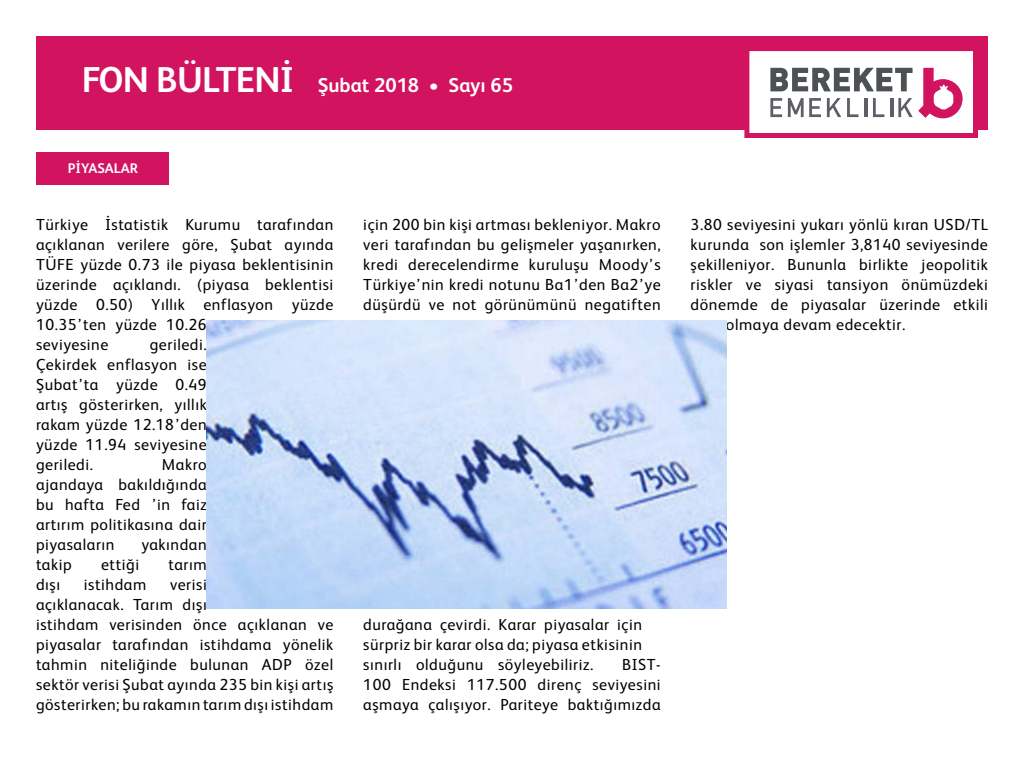
<style>
.page{position:relative;width:1024px;height:768px;background:#fff}
.page>*{position:absolute;margin:0;border:0;box-sizing:border-box;transform-origin:0 0}
.t1{font:700 20px "FS Albert";color:#fff}
.t2{font:16px/20px "FS Albert";letter-spacing:.035em;color:#000;text-align:justify}
.t3{font:700 14px "FS Albert";color:#fff}
.s1{font-size:36px}
</style>
<div class="page">
<div style="left:36px;top:36px;width:952px;height:94px;background:#d2135f"></div>
<div style="left:36px;top:152px;width:134px;height:33px;background:#d2135f"></div>
<svg style="left:744px;top:51px;width:234px;height:87px;background:#dec1ce"></svg>
<img style="left:207px;top:320px;width:519px;height:288px">
<p class="t1" style="left:82px;top:72px;width:433px"><span class="s1">FON BÜLTENİ</span> Şubat 2018 • Sayı 65</p>
<p class="t3" style="left:68px;top:159px;width:72px">PİYASALAR</p>
<p class="t2" style="left:36px;top:213px;width:299px;text-align:left">Türkiye İstatistik Kurumu tarafından açıklanan verilere göre, Şubat ayında<br>TÜFE yüzde 0.73 ile piyasa beklentisinin üzerinde açıklandı. (piyasa beklentisi yüzde 0.50) Yıllık enflasyon yüzde<br>10.35’ten yüzde 10.26<br>seviyesine</p>
<p class="t2" style="left:36px;top:333px;width:172px;text-indent:114px">geriledi.<br>Çekirdek enflasyon ise Şubat’ta yüzde 0.49 artış gösterirken, yıllık rakam yüzde 12.18’den yüzde 11.94 seviyesine geriledi.</p>
<p class="t2" style="left:36px;top:453px;width:172px;text-indent:126px">Makro ajandaya bakıldığında bu hafta Fed ’in faiz artırım politikasına dair piyasaların</p>
<p class="t2" style="left:141px;top:533px;width:67px">yakından</p>
<p class="t2" style="left:36px;top:553px;width:37px">takip</p>
<p class="t2" style="left:101px;top:553px;width:40px">ettiği</p>
<p class="t2" style="left:169px;top:553px;width:40px">tarım</p>
<p class="t2" style="left:36px;top:573px;width:26px">dışı</p>
<p class="t2" style="left:84px;top:573px;width:64px">istihdam</p>
<p class="t2" style="left:36px;top:573px;width:299px;text-align:left;text-indent:134px">verisi<br>açıklanacak. Tarım dışı<br>istihdam verisinden önce açıklanan ve piyasalar tarafından istihdama yönelik tahmin niteliğinde bulunan ADP özel sektör verisi Şubat ayında 235 bin kişi artış gösterirken; bu rakamın tarım dışı istihdam</p>
<p class="t2" style="left:363px;top:213px;width:299px">için 200 bin kişi artması bekleniyor. Makro veri tarafından bu gelişmeler yaşanırken, kredi derecelendirme kuruluşu Moody’s Türkiye’nin kredi notunu Ba1’den Ba2’ye düşürdü ve not görünümünü negatiften</p>
<p class="t2" style="left:363px;top:613px;width:280px">durağana çevirdi. Karar piyasalar için sürpriz bir karar olsa da; piyasa etkisinin sınırlı olduğunu söyleyebiliriz.</p>
<p class="t2" style="left:363px;top:653px;width:299px;text-indent:259px">BIST-100 Endeksi 117.500 direnç seviyesini aşmaya çalışıyor. Pariteye baktığımızda</p>
<p class="t2" style="left:691px;top:213px;width:299px">3.80 seviyesini yukarı yönlü kıran USD/TL</p>
<p class="t2" style="left:691px;top:233px;width:299px">kurunda son işlemler 3,8140 seviyesinde</p>
<p class="t2" style="left:691px;top:253px;width:299px">şekilleniyor. Bununla birlikte jeopolitik</p>
<p class="t2" style="left:691px;top:273px;width:299px">riskler ve siyasi tansiyon önümüzdeki</p>
<p class="t2" style="left:691px;top:293px;width:299px">dönemde de piyasalar üzerinde etkili</p>
<p class="t2" style="left:726px;top:313px;width:181px">olmaya devam edecektir.</p>
</div>
